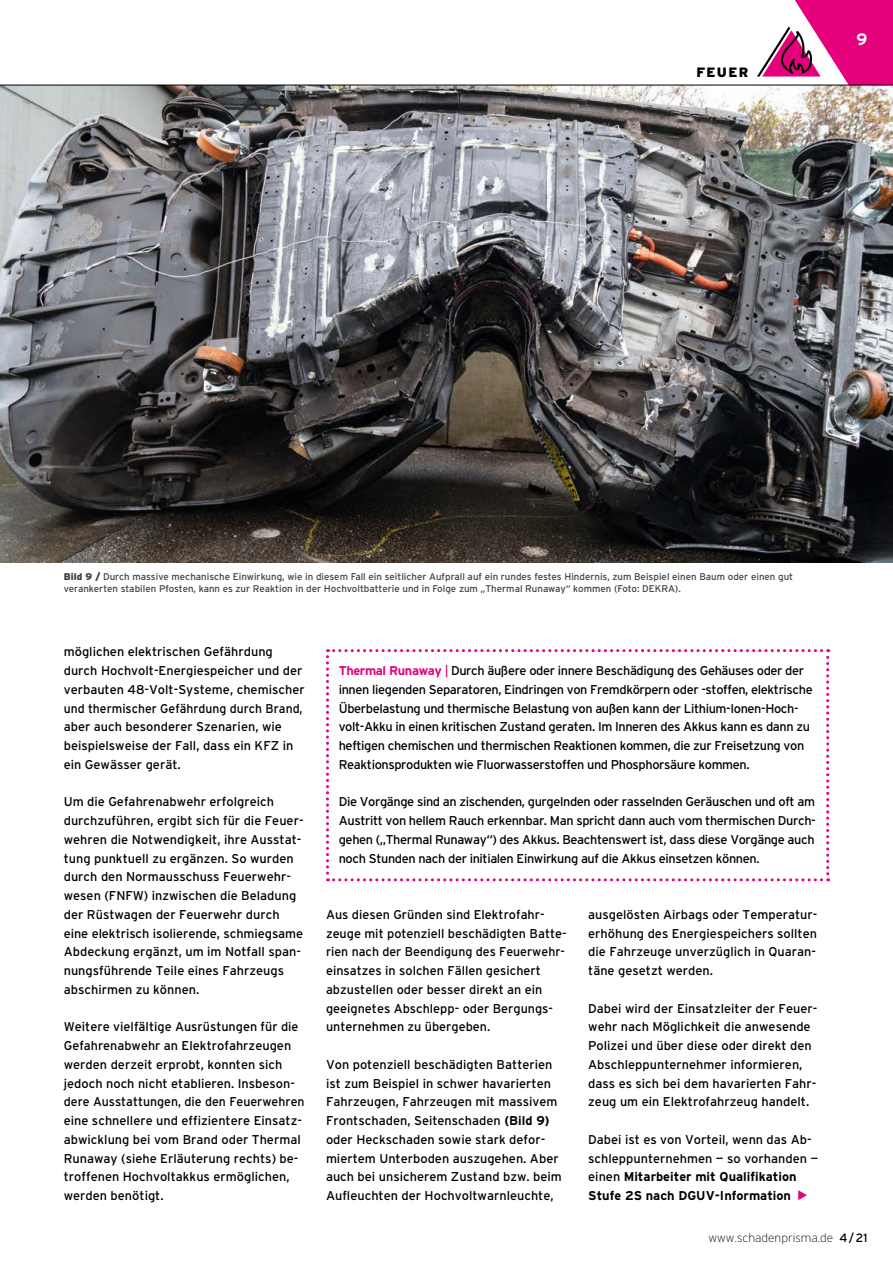
<style>
.page{position:relative;width:893px;height:1263px;background:#fff}
.page>*{position:absolute;margin:0;border:0;box-sizing:border-box;transform-origin:0 0}
.t1{font:700 16.5px "Interstate";color:#fff}
.t2{font:900 13.5px "Interstate";letter-spacing:.1em;color:#000}
.t3{font:12.75px/18.8px "Interstate";color:#000}
.t4{font:12.75px/18.8px "Interstate";letter-spacing:-.03em;color:#000}
.t5{font:200 12px "Interstate";color:#000}
.t6{font:9.75px/11.7px "Interstate";color:#414140}
.s1{font-weight:900}
.s2{font-weight:700;color:#e5007c}
.s3{color:#e5007c}
.s4{font-weight:700}
.s5{font-weight:400}
</style>
<div class="page">
<img style="left:0;top:86px;width:893px;height:476px">
<hr style="left:0;top:85px;width:893px;height:1px;background:#000">
<svg style="left:757px;top:0;width:136px;height:85px"></svg>
<svg style="left:798px;top:1190px;width:9px;height:10px"></svg>
<svg style="left:326px;top:649px;width:503px;height:232px"></svg>
<p class="t2" style="left:696px;top:64px;width:53px">FEUER</p>
<p class="t1" style="left:856px;top:30px;width:12px">9</p>
<p class="t6" style="left:64px;top:571px;width:731px"><span class="s1">Bild 9 /</span> Durch massive mechanische Einwirkung, wie in diesem Fall ein seitlicher Aufprall auf ein rundes festes Hindernis, zum Beispiel einen Baum oder einen gut verankerten stabilen Pfosten, kann es zur Reaktion in der Hochvoltbatterie und in Folge zum „Thermal Runaway“ kommen (Foto: DEKRA).</p>
<p class="t3" style="left:64px;top:642px;width:242px">möglichen elektrischen Gefährdung durch Hochvolt-Energiespeicher und der verbauten 48-Volt-Systeme, chemischer und thermischer Gefährdung durch Brand, aber auch besonderer Szenarien, wie beispielsweise der Fall, dass ein KFZ in ein Gewässer gerät.</p>
<p class="t3" style="left:64px;top:792px;width:241px">Um die Gefahrenabwehr erfolgreich durchzuführen, ergibt sich für die Feuer&shy;wehren die Notwendigkeit, ihre Ausstat&shy;tung punktuell zu ergänzen. So wurden durch den Normausschuss Feuerwehr&shy;wesen (FNFW) inzwischen die Beladung der Rüstwagen der Feuerwehr durch eine elektrisch isolierende, schmiegsame Abdeckung ergänzt, um im Notfall span&shy;nungsführende Teile eines Fahrzeugs abschirmen zu können.</p>
<p class="t3" style="left:64px;top:1017px;width:242px">Weitere vielfältige Ausrüstungen für die Gefahrenabwehr an Elektrofahrzeugen werden derzeit erprobt, konnten sich jedoch noch nicht etablieren. Insbeson&shy;dere Ausstattungen, die den Feuerwehren eine schnellere und effizientere Einsatz&shy;abwicklung bei vom Brand oder Thermal Runaway (siehe Erläuterung rechts) be&shy;troffenen Hochvoltakkus ermöglichen, werden benötigt.</p>
<p class="t4" style="left:339px;top:661px;width:476px"><span class="s2">Thermal Runaway</span> <span class="s3">|</span> Durch äußere oder innere Beschädigung des Gehäuses oder der innen liegenden Separatoren, Eindringen von Fremdkörpern oder -stoffen, elektrische Überbelastung und thermische Belastung von außen kann der Lithium-Ionen-Hoch&shy;volt-Akku in einen kritischen Zustand geraten. Im Inneren des Akkus kann es dann zu heftigen chemischen und thermischen Reaktionen kommen, die zur Freisetzung von Reaktionsprodukten wie Fluorwasserstoffen und Phosphorsäure kommen.</p>
<p class="t3" style="left:339px;top:792px;width:479px;text-align:justify">Die Vorgänge sind an zischenden, gurgelnden oder rasselnden Geräuschen und oft am Austritt von hellem Rauch erkennbar. Man spricht dann auch vom thermischen Durch&shy;gehen („Thermal Runaway“) des Akkus. Beachtenswert ist, dass diese Vorgänge auch noch Stunden nach der initialen Einwirkung auf die Akkus einsetzen können.</p>
<p class="t3" style="left:326px;top:905px;width:242px">Aus diesen Gründen sind Elektrofahr&shy;zeuge mit potenziell beschädigten Batte&shy;rien nach der Beendigung des Feuerwehr&shy;einsatzes in solchen Fällen gesichert abzustellen oder besser direkt an ein geeignetes Abschlepp- oder Bergungs&shy;unternehmen zu übergeben.</p>
<p class="t3" style="left:326px;top:1055px;width:237px">Von potenziell beschädigten Batterien ist zum Beispiel in schwer havarierten Fahrzeugen, Fahrzeugen mit massivem Frontschaden, Seitenschaden <span class="s4">(Bild 9) </span>oder Heckschaden sowie stark defor&shy;miertem Unterboden auszugehen. Aber auch bei unsicherem Zustand bzw. beim Aufleuchten der Hochvoltwarnleuchte,</p>
<p class="t3" style="left:588px;top:905px;width:231px">ausgelösten Airbags oder Temperatur&shy;erhöhung des Energiespeichers sollten die Fahrzeuge unverzüglich in Quaran&shy;täne gesetzt werden.</p>
<p class="t3" style="left:588px;top:999px;width:231px">Dabei wird der Einsatzleiter der Feuer&shy;wehr nach Möglichkeit die anwesende Polizei und über diese oder direkt den Abschleppunternehmer informieren, dass es sich bei dem havarierten Fahr&shy;zeug um ein Elektrofahrzeug handelt.</p>
<p class="t3" style="left:588px;top:1130px;width:232px">Dabei ist es von Vorteil, wenn das Ab&shy;schleppunternehmen — so vorhanden — einen <span class="s4">Mitarbeiter mit Qualifikation Stufe 2S nach DGUV-Information</span></p>
<p class="t5" style="left:709px;top:1231px;width:160px">www.schadenprisma.de <span class="s5">4/21</span></p>
</div>
